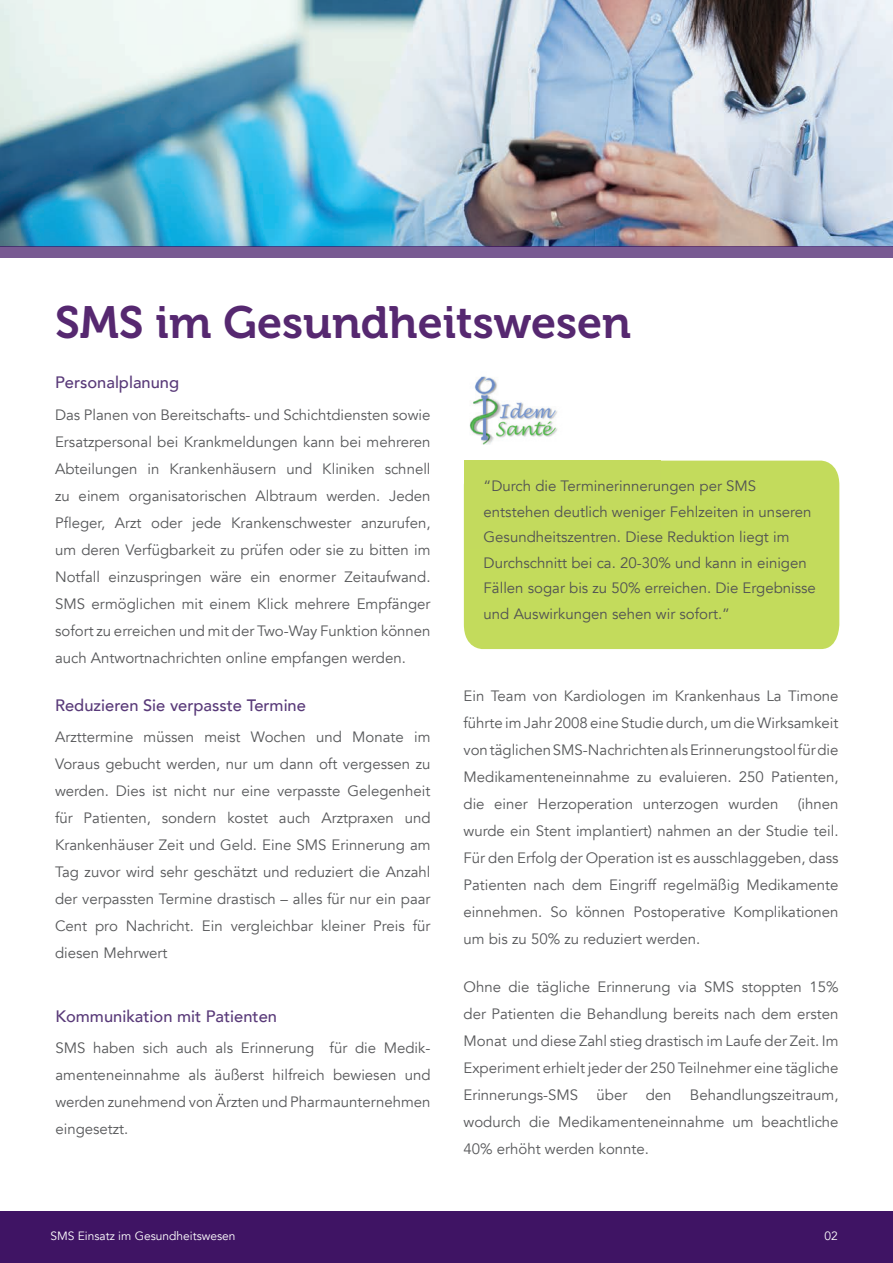
<style>
.page{position:relative;width:893px;height:1263px;background:#fff}
.page>*{position:absolute;margin:0;border:0;box-sizing:border-box;transform-origin:0 0}
.t1{font:45px "Museo 700";color:#562870}
.t2{font:500 16.5px "Avenir";color:#593a79}
.t3{font:15px/27px "Avenir";color:#57585a;text-align:justify}
.t4{font:15px/25.5px "Avenir";color:#515253}
.t5{font:12px "Avenir";color:#fff}
</style>
<div class="page">
<div style="left:0;top:1212px;width:893px;height:51px;background:#3f1464"></div>
<div style="left:464px;top:461px;width:375px;height:188px;background:#c3db5c"></div>
<div style="left:464px;top:461px;width:196px;height:88px;background:#c3da5d"></div>
<img style="left:469px;top:376px;width:89px;height:69px">
<img style="left:0;top:0;width:893px;height:247px">
<div style="left:0;top:247px;width:893px;height:11px;background:#785a92"></div>
<h1 class="t1" style="left:55px;top:297px;width:578px">SMS im Gesundheitswesen</h1>
<p class="t2" style="left:55px;top:368px;width:126px">Personalplanung</p>
<p class="t3" style="left:55px;top:401px;width:377px">Das Planen von Bereitschafts- und Schichtdiensten sowie Ersatzpersonal bei Krankmeldungen kann bei mehreren Abteilungen in Krankenhäusern und Kliniken schnell zu einem organisatorischen Albtraum werden. Jeden Pfleger, Arzt oder jede Krankenschwester anzurufen, um deren Verfügbarkeit zu prüfen oder sie zu bitten im Notfall einzuspringen wäre ein enormer Zeitaufwand.<br>SMS ermöglichen mit einem Klick mehrere Empfänger sofort zu erreichen und mit der Two-Way Funktion können auch Antwortnachrichten online empfangen werden.</p>
<p class="t2" style="left:55px;top:691px;width:252px">Reduzieren Sie verpasste Termine</p>
<p class="t3" style="left:55px;top:724px;width:377px">Arzttermine müssen meist Wochen und Monate im Voraus gebucht werden, nur um dann oft vergessen zu werden. Dies ist nicht nur eine verpasste Gelegenheit für Patienten, sondern kostet auch Arztpraxen und Krankenhäuser Zeit und Geld. Eine SMS Erinnerung am Tag zuvor wird sehr geschätzt und reduziert die Anzahl der verpassten Termine drastisch – alles für nur ein paar Cent pro Nachricht. Ein vergleichbar kleiner Preis für diesen Mehrwert</p>
<p class="t4" style="left:484px;top:474px;width:334px">“Durch die Terminerinnerungen per SMS entstehen deutlich weniger Fehlzeiten in unseren Gesundheitszentren. Diese Reduktion liegt im Durchschnitt bei ca. 20-30% und kann in einigen Fällen sogar bis zu 50% erreichen. Die Ergebnisse und Auswirkungen sehen wir sofort.”</p>
<p class="t3" style="left:463px;top:683px;width:377px">Ein Team von Kardiologen im Krankenhaus La Timone führte im Jahr 2008 eine Studie durch, um die Wirksamkeit von täglichen SMS-Nachrichten als Erinnerungstool für die Medikamenteneinnahme zu evaluieren. 250 Patienten, die einer Herzoperation unterzogen wurden</p>
<p class="t3" style="left:463px;top:791px;width:377px;text-indent:334px">(ihnen wurde ein Stent implantiert) nahmen an der Studie teil.<br>Für den Erfolg der Operation ist es ausschlaggeben, dass Patienten nach dem Eingriff regelmäßig Medikamente einnehmen. So können Postoperative Komplikationen um bis zu 50% zu reduziert werden.</p>
<p class="t3" style="left:463px;top:974px;width:377px">Ohne die tägliche Erinnerung via SMS stoppten 15% der Patienten die Behandlung bereits nach dem ersten Monat und diese Zahl stieg drastisch im Laufe der Zeit. Im Experiment erhielt jeder der 250 Teilnehmer eine tägliche Erinnerungs-SMS über den Behandlungszeitraum, wodurch die Medikamenteneinnahme um beachtliche 40% erhöht werden konnte.</p>
<p class="t2" style="left:55px;top:1002px;width:223px">Kommunikation mit Patienten</p>
<p class="t3" style="left:55px;top:1034px;width:377px">SMS haben sich auch als Erinnerung für die Medik&shy;amenteneinnahme als äußerst hilfreich bewiesen und werden zunehmend von Ärzten und Pharmaunternehmen eingesetzt.</p>
<p class="t5" style="left:50px;top:1229px;width:187px">SMS Einsatz im Gesundheitswesen</p>
<p class="t5" style="left:824px;top:1229px;width:15px">02</p>
</div>
